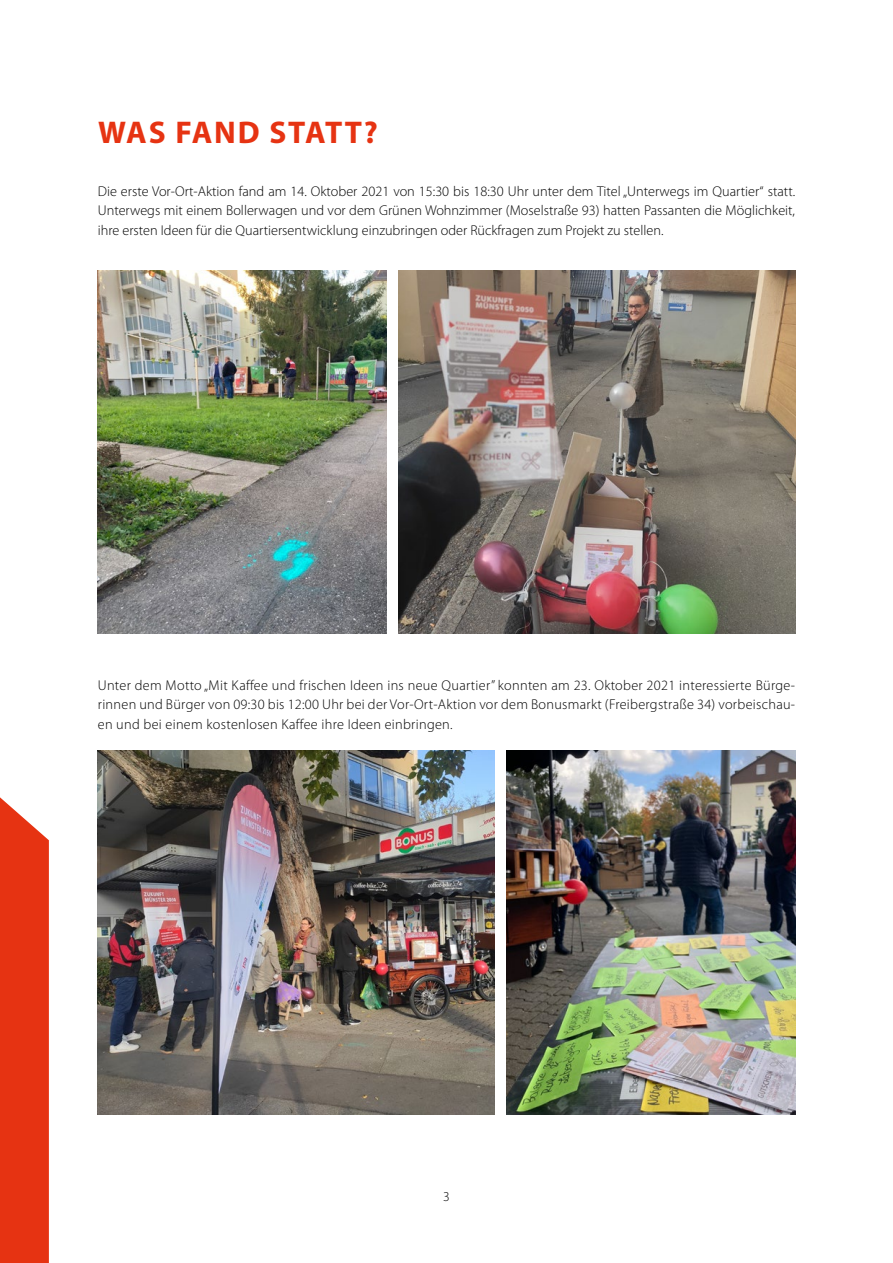
<style>
.page{position:relative;width:893px;height:1263px;background:#fff}
.page>*{position:absolute;margin:0;border:0;box-sizing:border-box;transform-origin:0 0}
.t1{font:700 31.5px "Myriad Pro";letter-spacing:.06em;color:#e63312}
.t2{font:300 14.25px/19.5px "Myriad Pro";letter-spacing:.005em;color:#000;text-align:justify}
.t3{font:300 13.5px "Myriad Pro";color:#000}
</style>
<div class="page">
<div style="left:0;top:797px;width:49px;height:466px;background:#e63312"></div>
<img style="left:98px;top:270px;width:289px;height:364px">
<img style="left:506px;top:750px;width:289px;height:364px">
<img style="left:98px;top:750px;width:397px;height:364px">
<img style="left:398px;top:270px;width:397px;height:364px">
<h1 class="t1" style="left:98px;top:112px;width:281px">WAS FAND STATT?</h1>
<p class="t2" style="left:98px;top:181px;width:699px">Die erste Vor-Ort-Aktion fand am 14. Oktober 2021 von 15:30 bis 18:30 Uhr unter dem Titel „Unterwegs im Quartier“ statt.<br>Unterwegs mit einem Bollerwagen und vor dem Grünen Wohnzimmer (Moselstraße 93) hatten Passanten die Möglichkeit, ihre ersten Ideen für die Quartiersentwicklung einzubringen oder Rückfragen zum Projekt zu stellen.</p>
<p class="t2" style="left:98px;top:675px;width:699px">Unter dem Motto „Mit Kaffee und frischen Ideen ins neue Quartier” konnten am 23. Oktober 2021 interessierte Bürge&shy;rinnen und Bürger von 09:30 bis 12:00 Uhr bei der Vor-Ort-Aktion vor dem Bonusmarkt (Freibergstraße 34) vorbeischau&shy;en und bei einem kostenlosen Kaffee ihre Ideen einbringen.</p>
<p class="t3" style="left:443px;top:1188px;width:8px">3</p>
</div>
